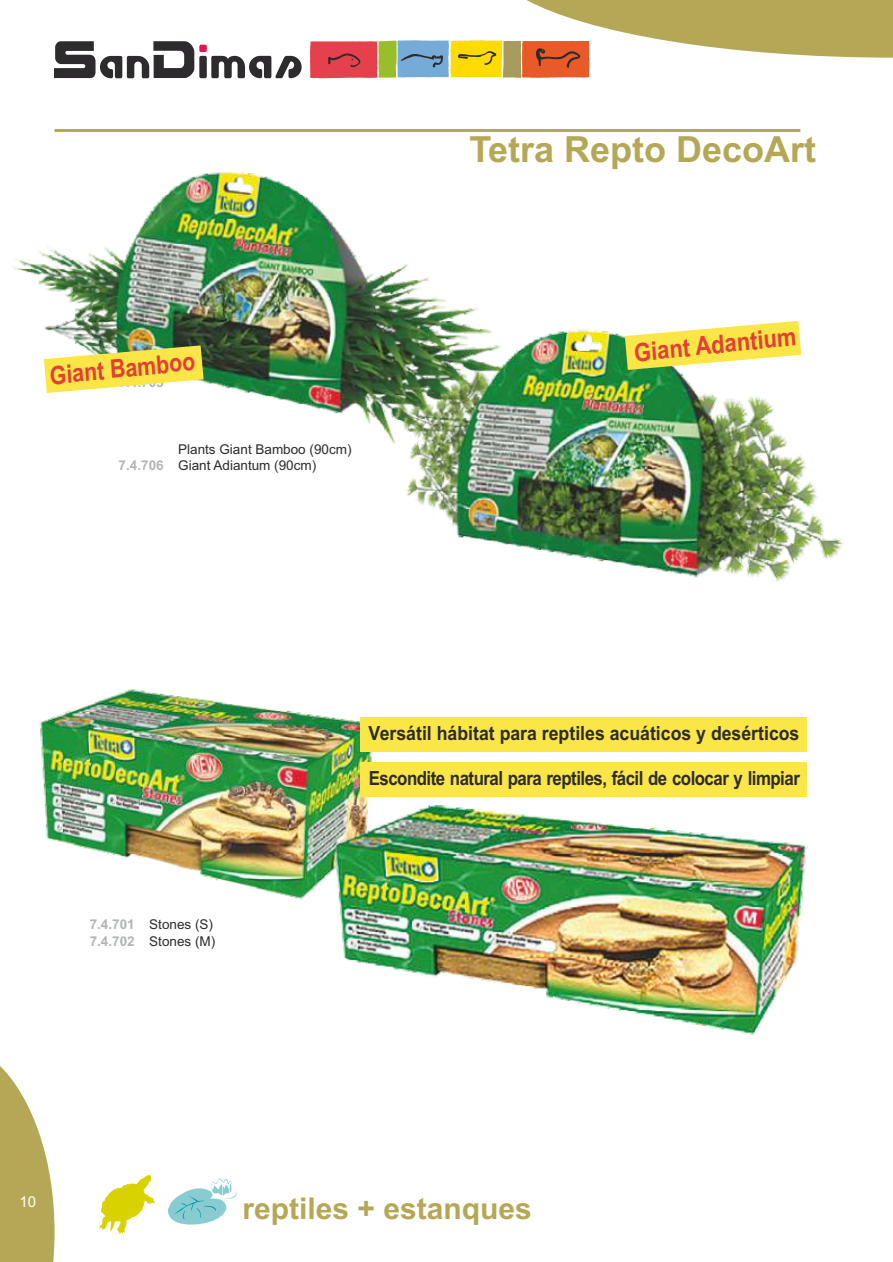
<style>
.page{position:relative;width:893px;height:1262px;background:#fff}
.page>*{position:absolute;margin:0;border:0;box-sizing:border-box;transform-origin:0 0}
.t1{font:700 36px "Arial";color:#b4a857}
.t2{font:700 30px "Arial";color:#b4a857}
.t3{font:700 25.5px "Arial";color:#e53e38;scale:.86 1}
.t4{font:700 25.5px "Arial";color:#e53e38;scale:.84 1}
.t5{font:700 19.5px "Arial";letter-spacing:-.03em;color:#2d2b2d;scale:.86 1}
.t6{font:700 19.5px "Arial";color:#2d2b2d;scale:.91 1}
.t7{font:15px "Arial";color:#fefefe}
.t8{font:13.5px/16.2px "Arial";color:#2d2b2d}
.t9{font:700 13.5px "Arial";color:#b2b4b5}
.s1{font-weight:700;color:#b2b4b5}
</style>
<div class="page">
<svg style="left:0;top:1066px;width:55px;height:196px"></svg>
<svg style="left:99px;top:1175px;width:56px;height:59px"></svg>
<svg style="left:168px;top:1178px;width:69px;height:47px"></svg>
<hr style="left:55px;top:129px;width:745px;height:3px;background:#b4a857">
<img style="left:39px;top:689px;width:335px;height:211px">
<img style="left:334px;top:803px;width:473px;height:232px">
<img style="left:13px;top:171px;width:464px;height:270px">
<img style="left:391px;top:328px;width:453px;height:254px">
<svg style="left:44px;top:345px;width:159px;height:48px"></svg>
<svg style="left:625px;top:321px;width:176px;height:49px"></svg>
<div style="left:360px;top:762px;width:446px;height:34px;background:#fae646"></div>
<div style="left:360px;top:717px;width:446px;height:34px;background:#fae646"></div>
<svg style="left:310px;top:0;width:583px;height:78px"></svg>
<svg style="left:54px;top:41px;width:247px;height:37px"></svg>
<h3 class="t4" style="left:48px;top:366px;width:176px;rotate:-6deg">Giant Bamboo</h3>
<p class="t9" style="left:119px;top:377px;width:47px">7.4.705</p>
<p class="t8" style="left:119px;top:442px;width:234px;text-indent:60px">Plants Giant Bamboo (90cm)<br><span class="s1">7.4.706</span> Giant Adiantum (90cm)</p>
<h1 class="t1" style="left:469px;top:136px;width:348px">Tetra Repto DecoArt</h1>
<h3 class="t3" style="left:633px;top:343px;width:191px;rotate:-6deg">Giant Adantium</h3>
<p class="t8" style="left:90px;top:918px;width:127px"><span class="s1">7.4.701</span> Stones (S)<br><span class="s1">7.4.702</span> Stones (M)</p>
<h3 class="t6" style="left:368px;top:726px;width:475px">Versátil hábitat para reptiles acuáticos y desérticos</h3>
<h3 class="t5" style="left:369px;top:771px;width:503px">Escondite natural para reptiles, fácil de colocar y limpiar</h3>
<p class="t7" style="left:20px;top:1196px;width:18px">10</p>
<h2 class="t2" style="left:242px;top:1197px;width:291px">reptiles + estanques</h2>
</div>
